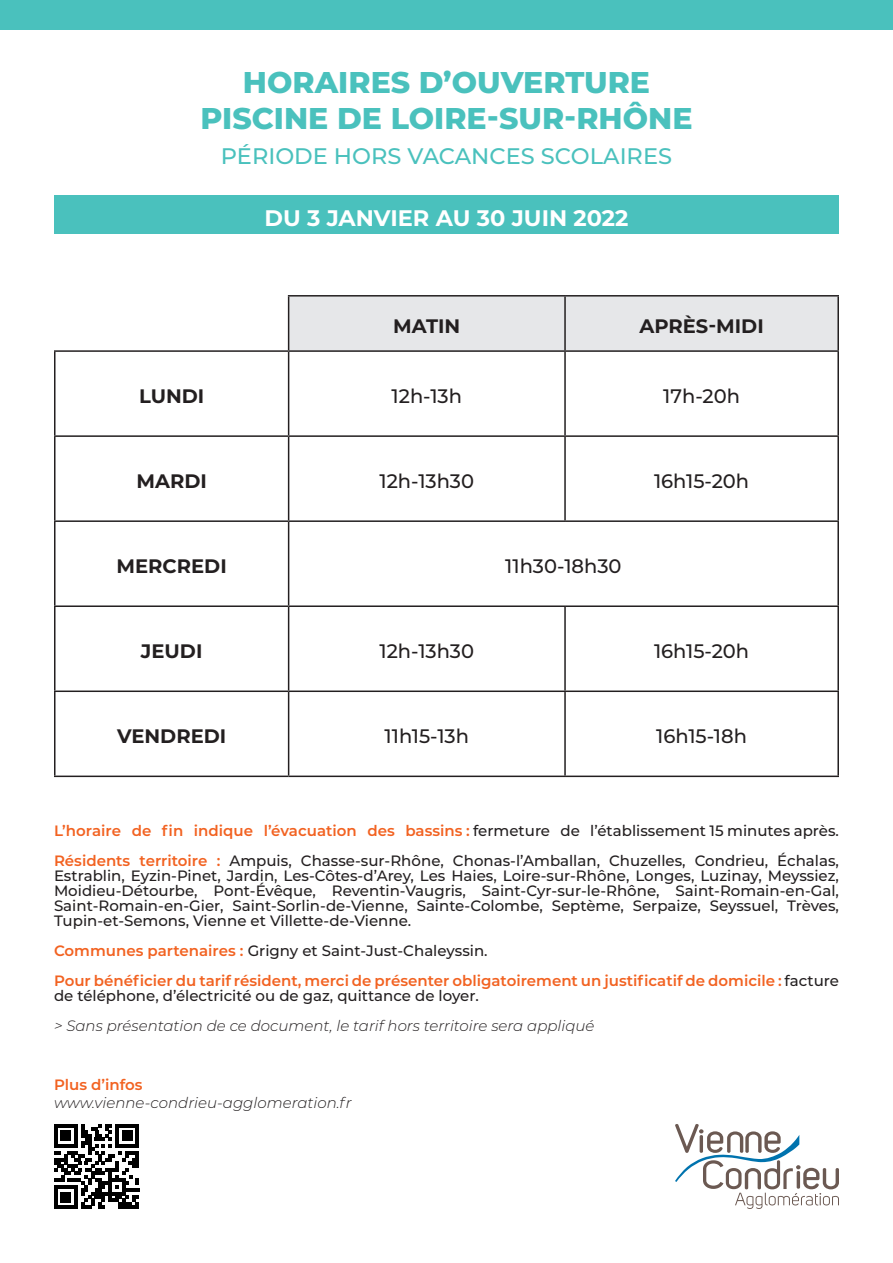
<style>
.page{position:relative;width:893px;height:1263px;background:#fff}
.page>*{position:absolute;margin:0;border:0;box-sizing:border-box;transform-origin:0 0}
.t1{font:800 30px/36px "Montserrat";color:#4ac1bd;text-align:center}
.t2{font:500 22.5px "Montserrat";color:#4ac1bd}
.t3{font:700 22.5px "Montserrat";color:#fff}
.t4{font:500 19.5px "Montserrat";color:#231f20}
.t5{font:700 19.5px "Montserrat";color:#231f20}
.t6{font:500 15px/15px "Montserrat";color:#231f20;text-align:justify}
.t7{font:600 15px/15px "Montserrat";color:#f26221}
.t8{font:italic 300 15px "Montserrat";color:#231f20}
.s1{font-weight:500;color:#231f20}
.s2{font-weight:600;color:#f26221}
</style>
<div class="page">
<div style="left:0;top:0;width:893px;height:30px;background:#4ac1bd"></div>
<div style="left:289px;top:297px;width:548px;height:53px;background:#e6e7e9"></div>
<hr style="left:288px;top:297px;width:1px;height:53px;background:#231f20">
<hr style="left:288px;top:352px;width:1px;height:83px;background:#231f20">
<hr style="left:288px;top:437px;width:1px;height:83px;background:#231f20">
<hr style="left:288px;top:522px;width:1px;height:83px;background:#231f20">
<hr style="left:288px;top:607px;width:1px;height:83px;background:#231f20">
<hr style="left:288px;top:692px;width:1px;height:83px;background:#231f20">
<hr style="left:564px;top:297px;width:2px;height:53px;background:#231f20">
<hr style="left:837px;top:297px;width:2px;height:53px;background:#231f20">
<hr style="left:54px;top:350px;width:235px;height:2px;background:#231f20">
<hr style="left:54px;top:352px;width:2px;height:83px;background:#231f20">
<hr style="left:289px;top:350px;width:276px;height:2px;background:#231f20">
<hr style="left:565px;top:350px;width:274px;height:2px;background:#231f20">
<hr style="left:564px;top:352px;width:2px;height:83px;background:#231f20">
<hr style="left:837px;top:352px;width:2px;height:83px;background:#231f20">
<hr style="left:54px;top:435px;width:235px;height:2px;background:#231f20">
<hr style="left:54px;top:437px;width:2px;height:83px;background:#231f20">
<hr style="left:289px;top:435px;width:276px;height:2px;background:#231f20">
<hr style="left:565px;top:435px;width:274px;height:2px;background:#231f20">
<hr style="left:564px;top:437px;width:2px;height:83px;background:#231f20">
<hr style="left:837px;top:437px;width:2px;height:83px;background:#231f20">
<hr style="left:54px;top:520px;width:235px;height:2px;background:#231f20">
<hr style="left:54px;top:522px;width:2px;height:83px;background:#231f20">
<hr style="left:289px;top:520px;width:276px;height:2px;background:#231f20">
<hr style="left:565px;top:520px;width:274px;height:2px;background:#231f20">
<hr style="left:837px;top:522px;width:2px;height:83px;background:#231f20">
<hr style="left:54px;top:605px;width:235px;height:2px;background:#231f20">
<hr style="left:54px;top:607px;width:2px;height:83px;background:#231f20">
<hr style="left:289px;top:605px;width:276px;height:2px;background:#231f20">
<hr style="left:565px;top:605px;width:274px;height:2px;background:#231f20">
<hr style="left:564px;top:607px;width:2px;height:83px;background:#231f20">
<hr style="left:837px;top:607px;width:2px;height:83px;background:#231f20">
<hr style="left:54px;top:690px;width:235px;height:2px;background:#231f20">
<hr style="left:54px;top:692px;width:2px;height:83px;background:#231f20">
<hr style="left:289px;top:690px;width:276px;height:2px;background:#231f20">
<hr style="left:565px;top:690px;width:274px;height:2px;background:#231f20">
<hr style="left:564px;top:692px;width:2px;height:83px;background:#231f20">
<hr style="left:837px;top:692px;width:2px;height:83px;background:#231f20">
<hr style="left:54px;top:775px;width:235px;height:2px;background:#231f20">
<hr style="left:289px;top:775px;width:276px;height:2px;background:#231f20">
<hr style="left:565px;top:775px;width:274px;height:2px;background:#231f20">
<hr style="left:288px;top:295px;width:277px;height:2px;background:#231f20">
<hr style="left:565px;top:295px;width:274px;height:2px;background:#231f20">
<svg style="left:675px;top:1124px;width:164px;height:85px"></svg>
<div style="left:54px;top:196px;width:785px;height:38px;background:#4ac1bd"></div>
<svg style="left:54px;top:1124px;width:85px;height:85px"></svg>
<hr style="left:54px;top:1205px;width:24px;height:4px;background:#000">
<div style="left:61px;top:1192px;width:10px;height:10px;background:#000"></div>
<p class="t1" style="left:200px;top:63px;width:494px">HORAIRES D’OUVERTURE<br>PISCINE DE LOIRE-SUR-RHÔNE</p>
<p class="t2" style="left:221px;top:140px;width:453px">PÉRIODE HORS VACANCES SCOLAIRES</p>
<p class="t3" style="left:264px;top:201px;width:366px">DU 3 JANVIER AU 30 JUIN 2022</p>
<p class="t5" style="left:393px;top:312px;width:69px">MATIN</p>
<p class="t5" style="left:639px;top:312px;width:126px">APRÈS-MIDI</p>
<p class="t5" style="left:139px;top:382px;width:67px">LUNDI</p>
<p class="t4" style="left:392px;top:382px;width:72px">12h-13h</p>
<p class="t4" style="left:663px;top:382px;width:78px">17h-20h</p>
<p class="t5" style="left:136px;top:467px;width:72px">MARDI</p>
<p class="t4" style="left:379px;top:468px;width:96px">12h-13h30</p>
<p class="t4" style="left:654px;top:468px;width:97px">16h15-20h</p>
<p class="t5" style="left:117px;top:552px;width:112px">MERCREDI</p>
<p class="t4" style="left:505px;top:553px;width:118px">11h30-18h30</p>
<p class="t5" style="left:141px;top:637px;width:63px">JEUDI</p>
<p class="t4" style="left:379px;top:638px;width:96px">12h-13h30</p>
<p class="t4" style="left:654px;top:638px;width:97px">16h15-20h</p>
<p class="t5" style="left:117px;top:722px;width:111px">VENDREDI</p>
<p class="t4" style="left:385px;top:723px;width:86px">11h15-13h</p>
<p class="t4" style="left:656px;top:723px;width:92px">16h15-18h</p>
<p class="t7" style="left:54px;top:823px;width:786px">L’horaire de fin indique l’évacuation des bassins : <span class="s1">fermeture de l’établissement 15 minutes après.</span></p>
<p class="t6" style="left:54px;top:853px;width:786px"><span class="s2">Résidents territoire :</span> Ampuis, Chasse-sur-Rhône, Chonas-l’Amballan, Chuzelles, Condrieu, Échalas, Estrablin, Eyzin-Pinet, Jardin, Les-Côtes-d’Arey, Les Haies, Loire-sur-Rhône, Longes, Luzinay, Meyssiez, Moidieu-Détourbe, Pont-Évêque, Reventin-Vaugris, Saint-Cyr-sur-le-Rhône, Saint-Romain-en-Gal, Saint-Romain-en-Gier, Saint-Sorlin-de-Vienne, Sainte-Colombe, Septème, Serpaize, Seyssuel, Trèves, Tupin-et-Semons, Vienne et Villette-de-Vienne.</p>
<p class="t6" style="left:54px;top:943px;width:435px"><span class="s2">Communes partenaires :</span> Grigny et Saint-Just-Chaleyssin.</p>
<p class="t7" style="left:54px;top:973px;width:786px">Pour bénéficier du tarif résident, merci de présenter obligatoirement un justificatif de domicile : <span class="s1">facture de téléphone, d’électricité ou de gaz, quittance de loyer.</span></p>
<p class="t8" style="left:54px;top:1016px;width:542px">&gt; Sans présentation de ce document, le tarif hors territoire sera appliqué</p>
<p class="t7" style="left:54px;top:1077px;width:90px">Plus d’infos</p>
<p class="t8" style="left:54px;top:1093px;width:299px">www.vienne-condrieu-agglomeration.fr</p>
</div>
